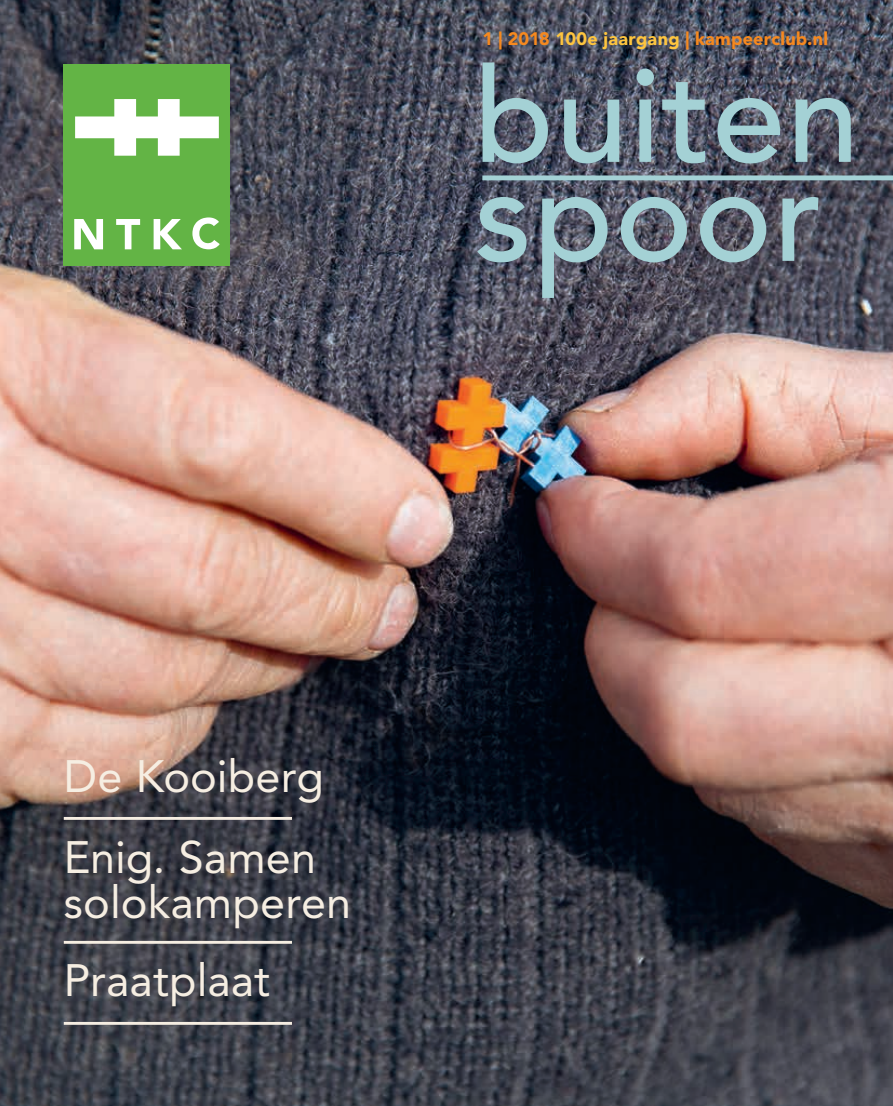
<style>
.page{position:relative;width:893px;height:1106px;background:#fff}
.page>*{position:absolute;margin:0;border:0;box-sizing:border-box;transform-origin:0 0}
.t1{font:500 131.4px/99px "Avenir LT Std";letter-spacing:.01em;color:#a4d1d5}
.t2{font:45px/81px "Avenir LT Pro";color:#f6eee2}
.t3{font:900 18px "Avenir LT Std";letter-spacing:.015em;color:#f6891f}
.s1{color:#fec53f}
</style>
<div class="page">
<img style="left:0;top:0;width:893px;height:1106px">
<div style="left:64px;top:64px;width:166px;height:201px;background:#63b445"></div>
<svg style="left:75px;top:99px;width:144px;height:57px"></svg>
<svg style="left:192px;top:217px;width:28px;height:32px"></svg>
<svg style="left:74px;top:219px;width:29px;height:30px"></svg>
<svg style="left:116px;top:219px;width:24px;height:30px"></svg>
<svg style="left:154px;top:219px;width:28px;height:30px"></svg>
<div style="left:482px;top:175px;width:411px;height:5px;background:#a4d1d5"></div>
<hr style="left:64px;top:817px;width:228px;height:2px;background:#f6eee2">
<hr style="left:64px;top:940px;width:228px;height:3px;background:#f6eee2">
<hr style="left:64px;top:1021px;width:228px;height:3px;background:#f6eee2">
<p class="t3" style="left:482px;top:28px;width:347px">1 | 2018 <span class="s1">100e jaargang</span> | kampeerclub.nl</p>
<h1 class="t1" style="left:474px;top:70px;width:388px">buiten spoor</h1>
<p class="t2" style="left:64px;top:736px;width:262px">De Kooiberg<br>Enig. Samen</p>
<p class="t2" style="left:64px;top:863px;width:289px;line-height:78px">solokamperen<br>Praatplaat</p>
</div>
